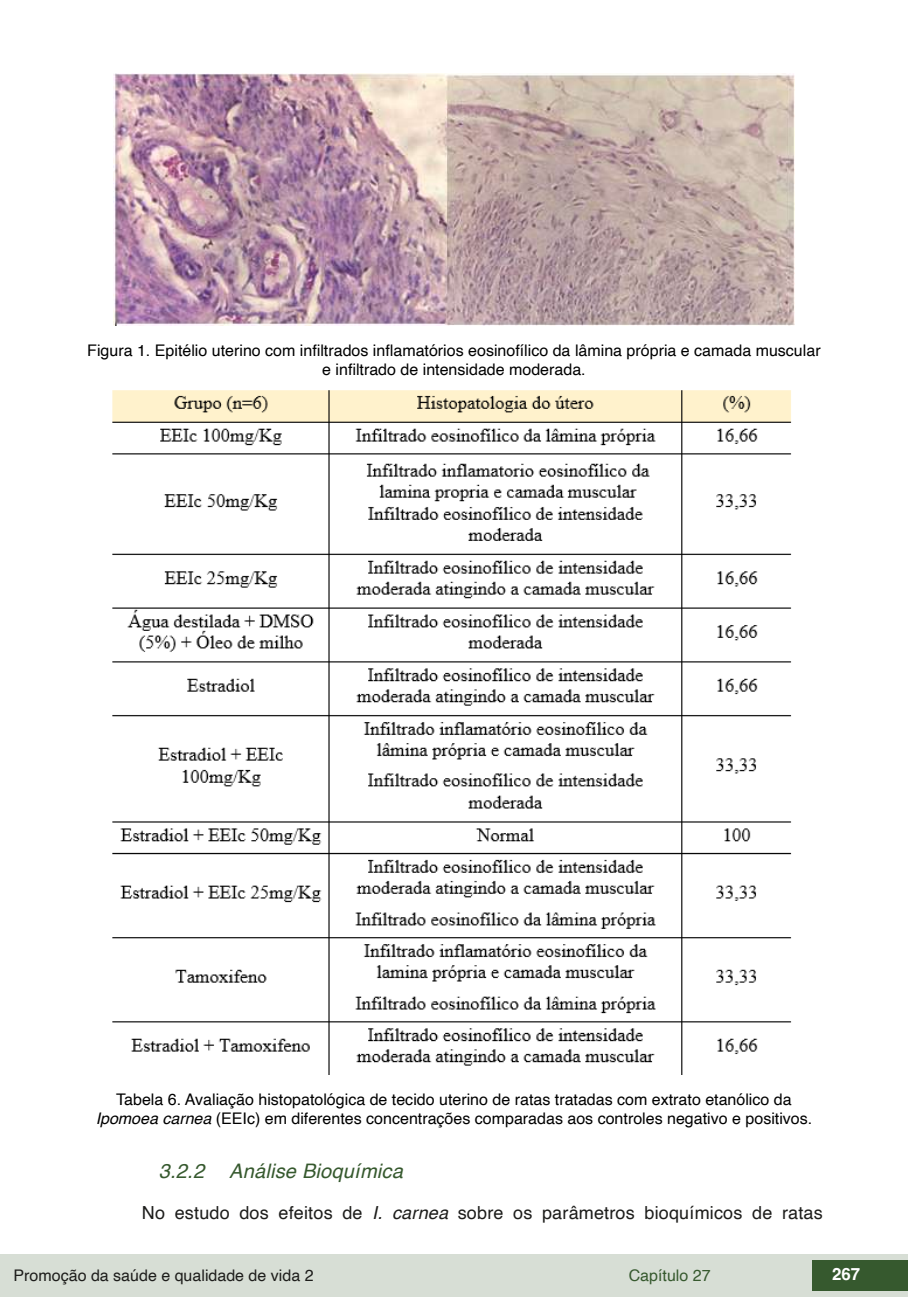
<style>
.page{position:relative;width:908px;height:1304px;background:#fff}
.page>*{position:absolute;margin:0;border:0;box-sizing:border-box;transform-origin:0 0}
.t1{font:italic 20px "Helvetica";letter-spacing:.01em;color:#36592e}
.t2{font:18px "Helvetica";letter-spacing:.01em;color:#1d1d1b}
.t3{font:700 16.8px "Helvetica";color:#fff}
.t4{font:16px/19.2px "Helvetica";color:#000;text-align:center}
.t5{font:16px "Helvetica";color:#1d1d1b}
.t6{font:16px "Helvetica";color:#36592e}
.s1{font-style:italic}
</style>
<div class="page">
<div style="left:0;top:1254px;width:906px;height:43px;background:#d7ded5"></div>
<div style="left:812px;top:1261px;width:95px;height:30px;background:#36592e"></div>
<img style="left:114px;top:74px;width:679px;height:252px">
<img style="left:112px;top:390px;width:680px;height:684px">
<p class="t4" style="left:87px;top:342px;width:734px">Figura 1. Epitélio uterino com infiltrados inflamatórios eosinofílico da lâmina própria e camada muscular e infiltrado de intensidade moderada.</p>
<p class="t4" style="left:96px;top:1090px;width:717px">Tabela 6. Avaliação histopatológica de tecido uterino de ratas tratadas com extrato etanólico da<br><span class="s1">Ipomoea carnea</span> (EEIc) em diferentes concentrações comparadas aos controles negativo e positivos.</p>
<p class="t1" style="left:159px;top:1155px;width:47px">3.2.2</p>
<p class="t1" style="left:229px;top:1155px;width:175px">Análise Bioquímica</p>
<p class="t2" style="left:142px;top:1199px;width:682px">No estudo dos efeitos de <span class="s1">I. carnea</span> sobre os parâmetros bioquímicos de ratas</p>
<p class="t5" style="left:14px;top:1263px;width:301px">Promoção da saúde e qualidade de vida 2</p>
<p class="t6" style="left:628px;top:1263px;width:83px">Capítulo 27</p>
<p class="t3" style="left:831px;top:1264px;width:30px">267</p>
</div>
